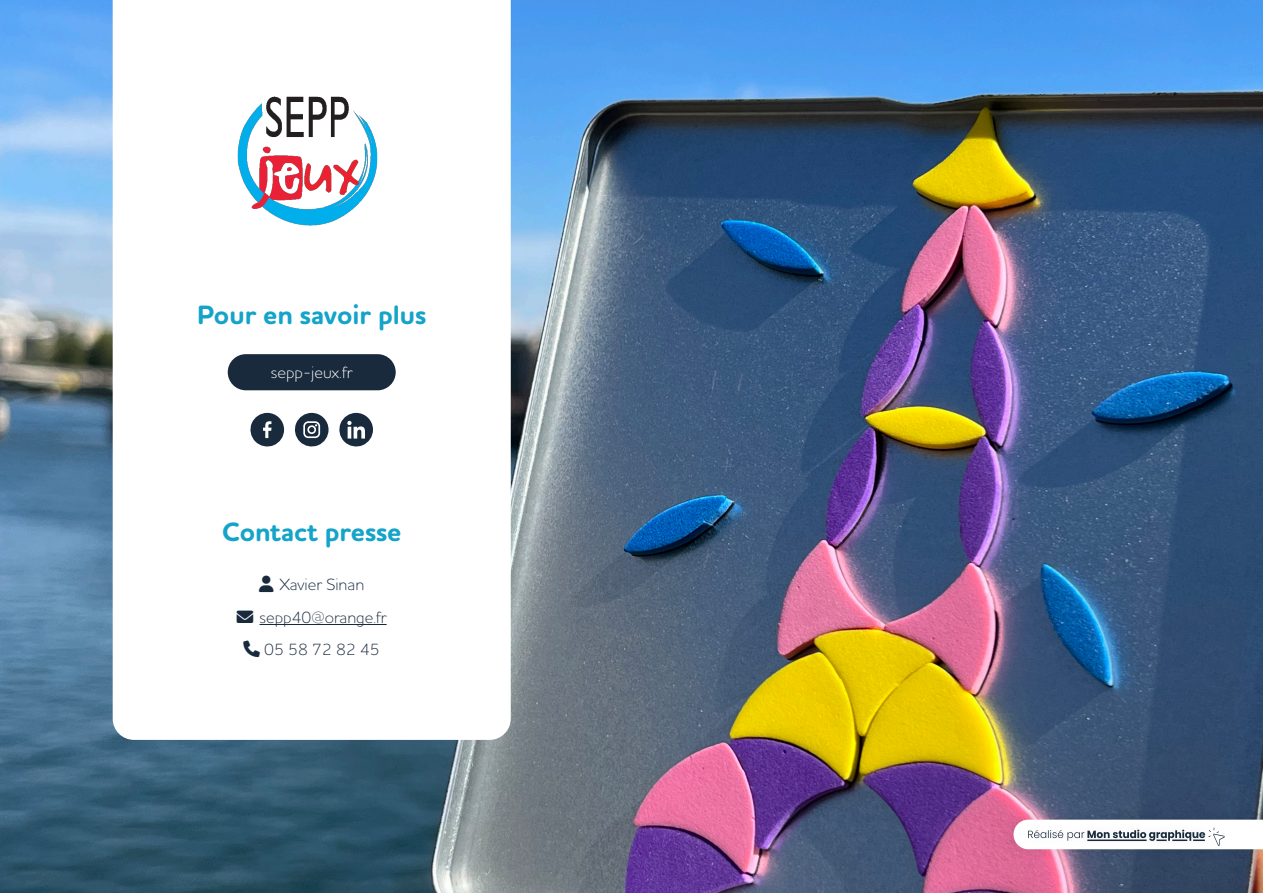
<style>
.page{position:relative;width:1263px;height:893px;background:#fff}
.page>*{position:absolute;margin:0;border:0;box-sizing:border-box;transform-origin:0 0}
.Pages_-_Titre_2{font:700 27px "Houschka Rounded";color:#14a3c9}
.Pages_-_Paragraphe{font:300 16.5px "Houschka Rounded";color:#192a3d}
.Pages_-_Paragraphe-2{font:300 16.5px "Houschka Rounded";color:#fff}
</style>
<div class="page">
<img style="left:0;top:0;width:1263px;height:893px">
<svg style="left:113px;top:0;width:398px;height:740px"></svg>
<div style="left:1002px;top:807px;width:261px;height:54px;background:#000;opacity:.1"></div>
<div style="left:1016px;top:818px;width:200px;height:34px;background:#000;opacity:.1"></div>
<svg style="left:1013px;top:820px;width:250px;height:29px"></svg>
<hr style="left:259px;top:624px;width:128px;height:1px;background:#192a3d">
<div style="left:228px;top:354px;width:168px;height:36px;background:#192a3d;border-radius:18px"></div>
<svg style="left:338px;top:413px;width:35px;height:35px"></svg>
<svg style="left:249px;top:413px;width:35px;height:35px"></svg>
<svg style="left:294px;top:413px;width:34px;height:35px"></svg>
<img style="left:228px;top:77px;width:159px;height:159px">
<svg style="left:259px;top:576px;width:15px;height:16px"></svg>
<svg style="left:244px;top:641px;width:16px;height:16px"></svg>
<p class="Pages_-_Titre_2" style="left:197px;top:298px;width:231px">Pour en savoir plus</p>
<p class="Pages_-_Paragraphe-2" style="left:271px;top:361px;width:83px">sepp-jeux.fr</p>
<p class="Pages_-_Titre_2" style="left:222px;top:514px;width:181px">Contact presse</p>
<p class="Pages_-_Paragraphe" style="left:280px;top:574px;width:86px">Xavier Sinan</p>
<p class="Pages_-_Paragraphe" style="left:237px;top:606px;width:151px">✉ sepp40@orange.fr</p>
<p class="Pages_-_Paragraphe" style="left:264px;top:639px;width:117px">05 58 72 82 45</p>
</div>
